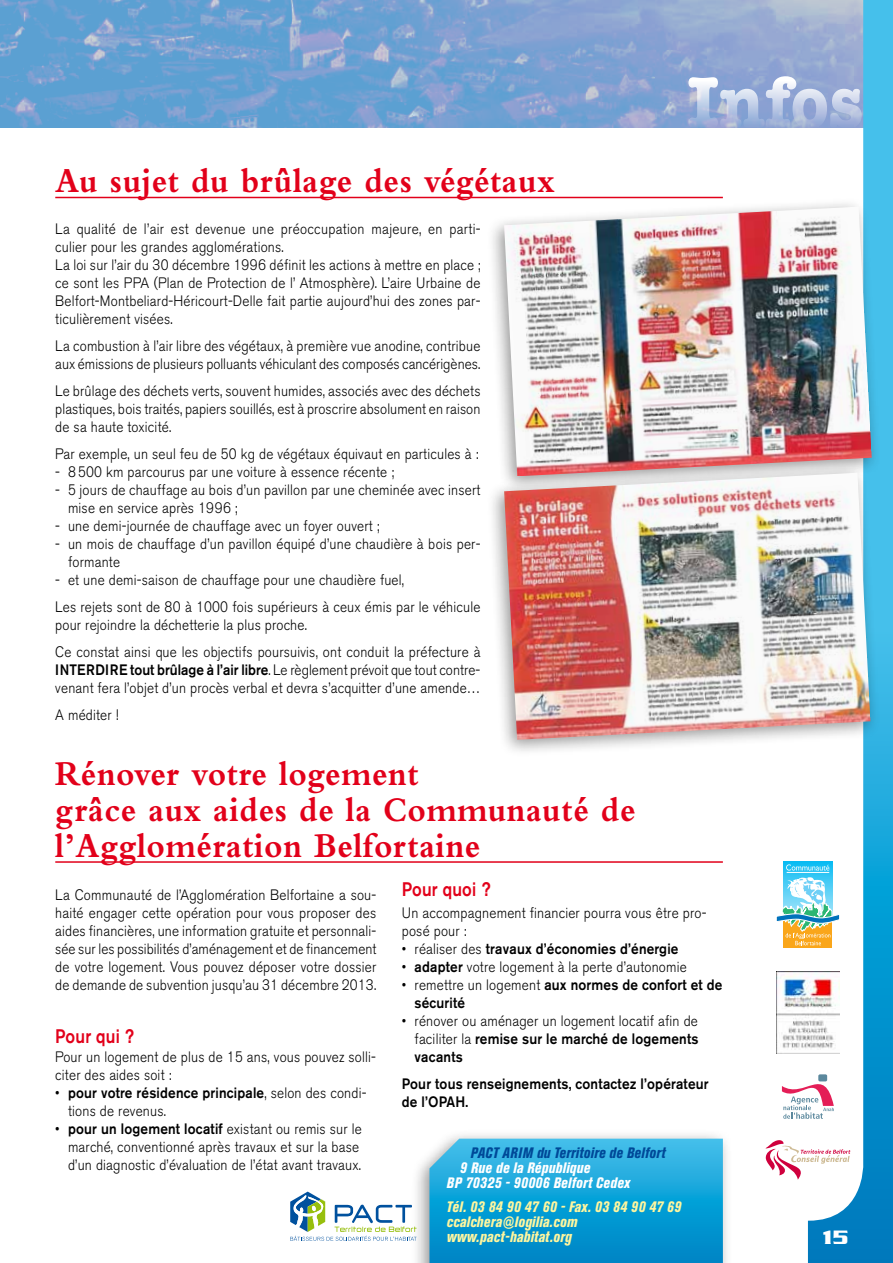
<style>
.page{position:relative;width:893px;height:1263px;background:#fff}
.page>*{position:absolute;margin:0;border:0;box-sizing:border-box;transform-origin:0 0}
.t1{font:700 75px "American Typewriter";color:#fff;scale:.9 1}
.t2{font:700 36px/36px "Bembo Std";letter-spacing:.02em;color:#e2001a;scale:.9 1}
.t3{font:700 21px "Serpentine Std";color:#fff}
.t4{font:500 19.5px "Akzidenz Grotesk BE";letter-spacing:.015em;color:#e2001a;scale:.85 1}
.t5{font:300 15px/18px "Akzidenz Grotesk BE";letter-spacing:.015em;color:#000;scale:.9 1}
.t6{font:500 15px/18px "Akzidenz Grotesk BE";letter-spacing:.015em;color:#000;scale:.9 1}
.t7{font:italic 800 condensed 15px/15px "Akzidenz Grotesk BE";letter-spacing:.015em;color:#fff69f;scale:.9 1}
.t8{font:italic 800 condensed 15px/15px "Akzidenz Grotesk BE";letter-spacing:.015em;color:#fff;scale:.9 1}
.t9{font:italic 800 condensed 15px "Akzidenz Grotesk BE";letter-spacing:.015em;color:#004998;scale:.9 1}
.s1{font-weight:500}
.s2{font-weight:300}
</style>
<div class="page">
<img style="left:1px;top:0;width:807px;height:128px">
<svg style="left:808px;top:0;width:85px;height:1263px"></svg>
<hr style="left:0;top:0;width:1px;height:128px;background:#ec7405">
<hr style="left:55px;top:197px;width:668px;height:1px;background:#e2001a">
<hr style="left:55px;top:861px;width:668px;height:2px;background:#e2001a">
<div style="left:486px;top:197px;width:395px;height:297px;background:#000;opacity:.4"></div>
<img style="left:504px;top:207px;width:368px;height:256px">
<div style="left:486px;top:463px;width:394px;height:294px;background:#000;opacity:.4"></div>
<img style="left:504px;top:473px;width:366px;height:267px">
<div style="left:411px;top:1128px;width:322px;height:135px;background:#000;opacity:.4"></div>
<svg style="left:429px;top:1139px;width:294px;height:124px;background:#17a2d7"></svg>
<img style="left:776px;top:971px;width:64px;height:82px">
<svg style="left:290px;top:1191px;width:127px;height:50px"></svg>
<svg style="left:782px;top:1074px;width:52px;height:45px"></svg>
<div style="left:818px;top:1074px;width:9px;height:7px;background:#5b889d;border-radius:2px"></div>
<svg style="left:765px;top:1140px;width:85px;height:40px"></svg>
<svg style="left:783px;top:859px;width:51px;height:91px"></svg>
<svg style="left:784px;top:861px;width:48px;height:16px"></svg>
<svg style="left:786px;top:864px;width:43px;height:6px"></svg>
<svg style="left:776px;top:877px;width:64px;height:71px"></svg>
<hr style="left:787px;top:872px;width:42px;height:1px;background:#fff">
<h2 class="t2" style="left:55px;top:163px;width:556px">Au sujet du brûlage des végétaux</h2>
<p class="t5" style="left:55px;top:220px;width:474px">La qualité de l’air est devenue une préoccupation majeure, en parti&shy;culier pour les grandes agglomérations.<br>La loi sur l’air du 30 décembre 1996 définit les actions à mettre en place ; ce sont les PPA (Plan de Protection de l’ Atmosphère). L’aire Urbaine de Belfort-Montbeliard-Héricourt-Delle fait partie aujourd’hui des zones par&shy;ticulièrement visées.</p>
<p class="t5" style="left:55px;top:337px;width:474px">La combustion à l’air libre des végétaux, à première vue anodine, contribue aux émissions de plusieurs polluants véhiculant des composés cancérigènes.</p>
<p class="t5" style="left:55px;top:382px;width:474px;text-align:justify">Le brûlage des déchets verts, souvent humides, associés avec des déchets plastiques, bois traités, papiers souillés, est à proscrire absolument en raison de sa haute toxicité.</p>
<p class="t5" style="left:55px;top:445px;width:472px">Par exemple, un seul feu de 50 kg de végétaux équivaut en particules à :</p>
<p class="t5" style="left:55px;top:463px;width:378px">- 8 500 km parcourus par une voiture à essence récente ;</p>
<p class="t5" style="left:68px;top:481px;width:460px;text-indent:-13px">- 5 jours de chauffage au bois d’un pavillon par une cheminée avec insert mise en service après 1996 ;</p>
<p class="t5" style="left:55px;top:517px;width:362px">- une demi-journée de chauffage avec un foyer ouvert ;</p>
<p class="t5" style="left:68px;top:535px;width:460px;text-indent:-13px">- un mois de chauffage d’un pavillon équipé d’une chaudière à bois per&shy;formante</p>
<p class="t5" style="left:55px;top:567px;width:474px;line-height:27px">- et une demi-saison de chauffage pour une chaudière fuel,<br>Les rejets sont de 80 à 1000 fois supérieurs à ceux émis par le véhicule</p>
<p class="t5" style="left:55px;top:612px;width:474px;line-height:27px">pour rejoindre la déchetterie la plus proche.<br>Ce constat ainsi que les objectifs poursuivis, ont conduit la préfecture à</p>
<p class="t5" style="left:55px;top:661px;width:474px"><span class="s1">INTERDIRE tout brûlage à l’air libre</span>. Le règlement prévoit que tout contre&shy;venant fera l’objet d’un procès verbal et devra s’acquitter d’une amende…</p>
<p class="t5" style="left:55px;top:706px;width:72px">A méditer !</p>
<h2 class="t2" style="left:55px;top:755px;width:646px">Rénover votre logement<br>grâce aux aides de la Communauté de l’Agglomération Belfortaine</h2>
<h1 class="t1" style="left:687px;top:38px;width:197px">Infos</h1>
<p class="t5" style="left:55px;top:886px;width:358px;text-align:justify">La Communauté de l’Agglomération Belfortaine a sou&shy;haité engager cette opération pour vous proposer des aides financières, une information gratuite et personnali&shy;sée sur les possibilités d’aménagement et de financement de votre logement. Vous pouvez déposer votre dossier de demande de subvention jusqu’au 31 décembre 2013.</p>
<h3 class="t4" style="left:55px;top:1024px;width:94px">Pour qui ?</h3>
<p class="t5" style="left:55px;top:1048px;width:358px">Pour un logement de plus de 15 ans, vous pouvez solli&shy;citer des aides soit :</p>
<p class="t5" style="left:68px;top:1084px;width:333px;text-indent:-13px">• <span class="s1">pour votre résidence principale</span>, selon des condi&shy;tions de revenus.</p>
<p class="t5" style="left:68px;top:1120px;width:328px;text-indent:-13px">• <span class="s1">pour un logement locatif</span> existant ou remis sur le marché, conventionné après travaux et sur la base d’un diagnostic d’évaluation de l’état avant travaux.</p>
<h3 class="t4" style="left:402px;top:877px;width:106px">Pour quoi ?</h3>
<p class="t5" style="left:402px;top:904px;width:340px">Un accompagnement financier pourra vous être pro&shy;posé pour :</p>
<p class="t6" style="left:402px;top:940px;width:309px"><span class="s2">• réaliser des</span> travaux d’économies d’énergie</p>
<p class="t5" style="left:402px;top:958px;width:318px">• <span class="s1">adapter</span> votre logement à la perte d’autonomie</p>
<p class="t6" style="left:415px;top:976px;width:344px;text-indent:-13px"><span class="s2">• remettre un logement</span> aux normes de confort et de sécurité</p>
<p class="t5" style="left:415px;top:1012px;width:317px;text-align:justify;text-indent:-13px">• rénover ou aménager un logement locatif afin de faciliter la <span class="s1">remise sur le marché de logements vacants</span></p>
<p class="t6" style="left:402px;top:1075px;width:342px">Pour tous renseignements, contactez l’opérateur de l’OPAH.</p>
<p class="t9" style="left:470px;top:1145px;width:218px">PACT ARIM du Territoire de Belfort</p>
<p class="t8" style="left:446px;top:1161px;width:205px;text-indent:14px">9 Rue de la République<br>BP 70325 - 90006 Belfort Cedex</p>
<p class="t7" style="left:446px;top:1199px;width:262px">Tél. 03 84 90 47 60 - Fax. 03 84 90 47 69 ccalchera@logilia.com www.pact-habitat.org</p>
<h3 class="t3" style="left:823px;top:1225px;width:27px">15</h3>
</div>
